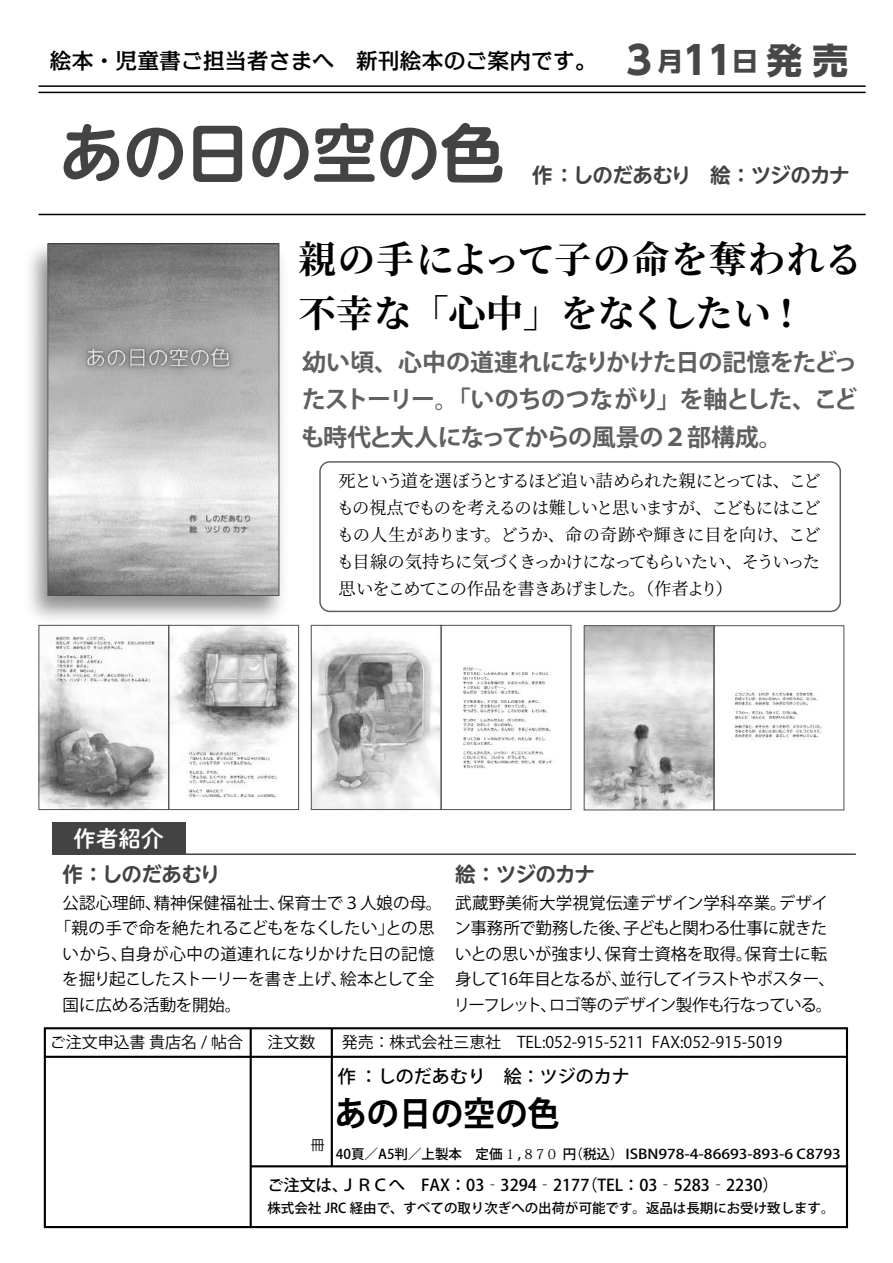
<style>
.page{position:relative;width:893px;height:1263px;background:#fff}
.page>*{position:absolute;margin:0;border:0;box-sizing:border-box;transform-origin:0 0}
.t1{font:700 64.35px "UD Shin M Go Pro De";letter-spacing:-.01em;color:#434343}
.t2{font:700 37.5px/54px "Source Han Serif";letter-spacing:.01em;color:#000}
.t3{font:700 33.9px "Koz Go Pro";color:#000;scale:.95 1}
.t4{font:700 24px/37.5px "Koz Go Pr 6 N";letter-spacing:-.05em;color:#606060;text-align:justify}
.t5{font:22.5px "Shuei M Go Std B";color:#fff}
.t6{font:500 21.9px "Kakumin Pro";color:#000}
.t7{font:700 20.55px "UD Shin M Go Pro De";letter-spacing:-.04em;color:#434343}
.t8{font:500 18px "Koz Go Pro";color:#000}
.t9{font:17.25px/27px "Source Han Serif";letter-spacing:-.09em;color:#000;text-align:justify}
.t10{font:16.5px/25.5px "Koz Go Pr 6 N";letter-spacing:-.01em;color:#000}
.t11{font:16.5px "Koz Go Pr 6 N";letter-spacing:-.04em;color:#000}
.t12{font:16.5px "Koz Go Pr 6 N";letter-spacing:.025em;color:#000}
.t13{font:500 16.2px "Koz Go Pro";color:#000}
.t14{font:15.9px "Koz Go Pro";color:#000}
.t15{font:13.8px "Koz Go Pro";color:#000}
.t16{font:500 13.5px "Koz Go Pro";color:#000}
.s1{font-family:"UD Shin Go NT Pro";font-weight:700;font-size:38.55px;color:#474747}
.s2{font-family:"UD Shin Go NT Pro";font-weight:700;font-size:25.8px;color:#474747}
.s3{font-family:"UD Shin Go NT Pro";font-weight:700;font-size:35.7px;color:#474747}
.s4{font-family:"Koz Min Pr 6 N";font-weight:400}
</style>
<div class="page">
<svg style="left:140px;top:1030px;width:242px;height:199px"></svg>
<svg style="left:382px;top:1055px;width:243px;height:174px"></svg>
<svg style="left:625px;top:1027px;width:224px;height:202px"></svg>
<div style="left:52px;top:823px;width:133px;height:31px;background:#434343"></div>
<div style="left:44px;top:1027px;width:804px;height:201px;border:2px solid #000"></div>
<hr style="left:45px;top:1056px;width:802px;height:2px;background:#000">
<hr style="left:251px;top:1165px;width:597px;height:2px;background:#000">
<hr style="left:250px;top:1028px;width:2px;height:199px;background:#000">
<hr style="left:331px;top:1028px;width:2px;height:138px;background:#000">
<hr style="left:52px;top:853px;width:804px;height:2px;background:#434343">
<hr style="left:39px;top:92px;width:827px;height:1px;background:#000">
<hr style="left:39px;top:214px;width:827px;height:1px;background:#000">
<hr style="left:39px;top:85px;width:827px;height:2px;background:#000">
<img style="left:41px;top:632px;width:256px;height:176px">
<img style="left:313px;top:625px;width:259px;height:184px">
<img style="left:586px;top:627px;width:236px;height:181px">
<div style="left:39px;top:625px;width:130px;height:185px;border:1px solid #505050"></div>
<div style="left:168px;top:625px;width:131px;height:185px;border:1px solid #505050"></div>
<div style="left:311px;top:625px;width:131px;height:185px;border:1px solid #505050"></div>
<div style="left:441px;top:625px;width:130px;height:185px;border:1px solid #505050"></div>
<div style="left:584px;top:625px;width:130px;height:185px;border:1px solid #505050"></div>
<div style="left:714px;top:625px;width:130px;height:185px;border:1px solid #505050"></div>
<div style="left:319px;top:461px;width:522px;height:151px;border:2px solid #606060;border-radius:10px"></div>
<img style="left:29px;top:243px;width:265px;height:389px">
<img style="left:49px;top:246px;width:228px;height:348px">
<div style="left:47px;top:244px;width:232px;height:352px;border:1px solid #505050"></div>
<h3 class="t6" style="left:50px;top:43px;width:800px">絵本・児童書ご担当者さまへ　新刊絵本のご案内です。 <span class="s1">３</span><span class="s2">月</span><span class="s1">11</span><span class="s2">日</span><span class="s3">発 売</span></h3>
<h1 class="t1" style="left:59px;top:101px;width:447px">あの日の空の色</h1>
<p class="t7" style="left:532px;top:158px;width:319px">作 ：しのだあむり　絵：ツジのカナ</p>
<h2 class="t2" style="left:298px;top:233px;width:565px">親の手によって子の命を奪われる不幸な「心中」をなくしたい !</h2>
<h3 class="t5" style="left:74px;top:821px;width:91px">作者紹介</h3>
<h3 class="t4" style="left:301px;top:344px;width:558px">幼い頃、心中の道連れになりかけた日の記憶をたどったストーリー。「いのちのつながり」を軸とした、こども時代と大人になってからの風景の２部構成。</h3>
<p class="t9" style="left:337px;top:468px;width:485px">死という道を選ぼうとするほど追い詰められた親にとっては、こどもの視点でものを考えるのは難しいと思いますが、こどもにはこどもの人生があります。どうか、命の奇跡や輝きに目を向け、こども目線の気持ちに気づくきっかけになってもらいたい、そういった思いをこめてこの作品を書きあげました。（作者より）</p>
<p class="t7" style="left:63px;top:857px;width:159px">作：しのだあむり</p>
<p class="t7" style="left:455px;top:857px;width:141px">絵：ツジのカナ</p>
<p class="t10" style="left:63px;top:890px;width:381px">公認心理師、精神保健福祉士、保育士で３人娘の母。</p>
<p class="t10" style="left:55px;top:916px;width:381px">「親の手で命を絶たれるこどもをなくしたい」との思</p>
<p class="t12" style="left:63px;top:944px;width:373px">いから、自身が心中の道連れになりかけた日の記憶</p>
<p class="t11" style="left:62px;top:970px;width:374px">を掘り起こしたストーリーを書き上げ、絵本として全</p>
<p class="t10" style="left:63px;top:992px;width:180px">国に広める活動を開始。</p>
<p class="t10" style="left:454px;top:890px;width:383px">武蔵野美術大学視覚伝達デザイン学科卒業。デザイン事務所で勤務した後、子どもと関わる仕事に就きたいとの思いが強まり、保育士資格を取得。保育士に転身して16年目となるが、並行してイラストやポスター、リーフレット、ロゴ等のデザイン製作も行なっている。</p>
<p class="t14" style="left:50px;top:1032px;width:195px">ご注文申込書 貴店名 / 帖合</p>
<p class="t14" style="left:267px;top:1032px;width:49px">注文数</p>
<p class="t14" style="left:342px;top:1032px;width:442px">発売：株式会社三恵社　TEL:052-915-5211 FAX:052-915-5019</p>
<p class="t15" style="left:311px;top:1136px;width:15px">冊</p>
<p class="t8" style="left:338px;top:1065px;width:294px">作 ：しのだあむり　絵：ツジのカナ</p>
<h3 class="t3" style="left:335px;top:1091px;width:238px">あの日の空の色</h3>
<p class="t16" style="left:336px;top:1145px;width:507px">40頁／A5判／上製本　定価 <span class="s4">1</span> , <span class="s4">8 7 0</span> 円（税込） ISBN978-4-86693-893-6 C8793</p>
<p class="t13" style="left:267px;top:1175px;width:513px">ご注文は、ＪＲＣへ　FAX：03‐3294‐2177（TEL：03‐5283‐2230）</p>
<p class="t16" style="left:267px;top:1199px;width:569px">株式会社 JRC 経由で、すべての取り次ぎへの出荷が可能です。返品は長期にお受け致します。</p>
</div>
